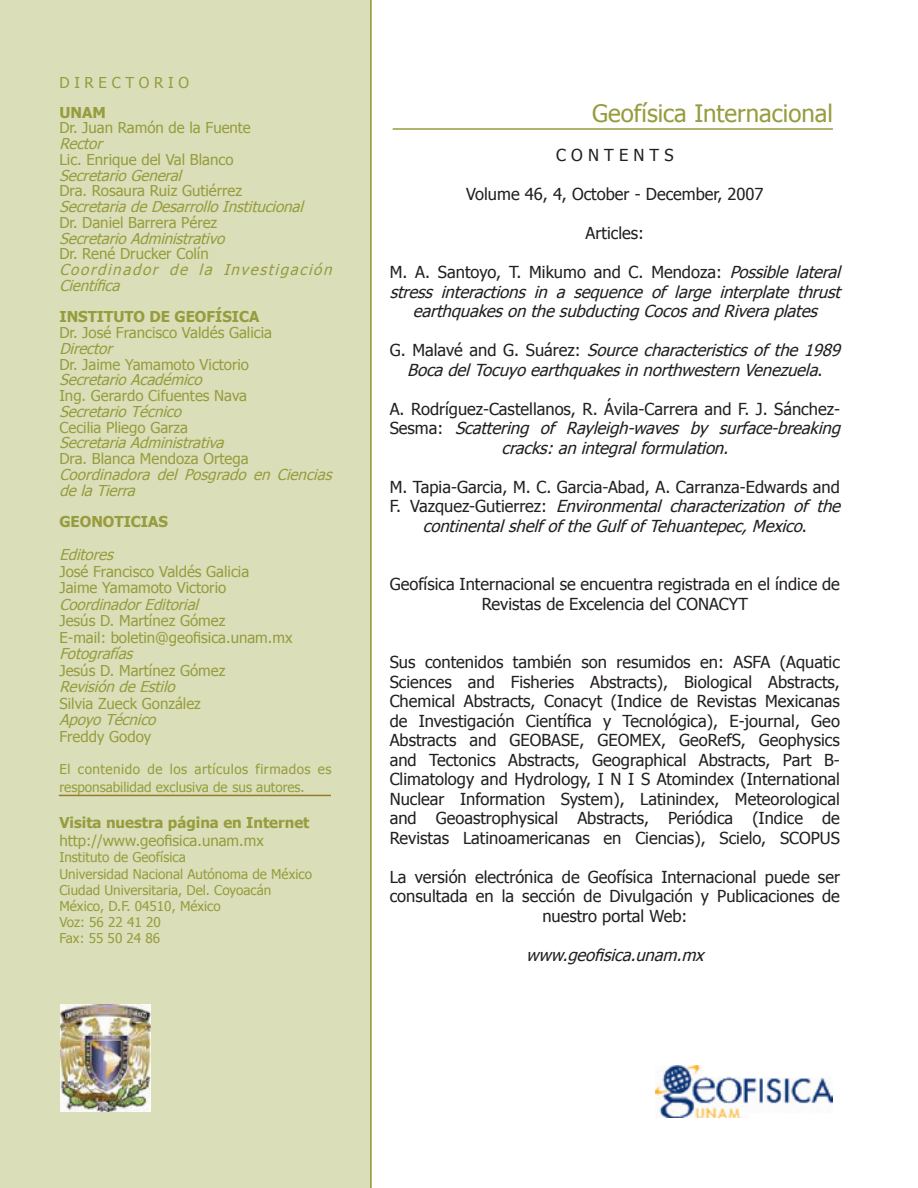
<style>
.page{position:relative;width:918px;height:1188px;background:#fff}
.page>*{position:absolute;margin:0;border:0;box-sizing:border-box;transform-origin:0 0}
.t1{font:24px "Tahoma";color:#979c3e}
.t2{font:16.5px/19.5px "Tahoma";color:#231f20;text-align:center}
.t3{font:italic 16.5px/19.5px "Tahoma";color:#231f20;text-align:center}
.cuerpo_de_texto{font:15px "Tahoma";color:#979c3e}
.cuerpo_de_texto-2{font:italic 15px/15.8px "Tahoma";color:#979c3e}
.cuerpo_de_texto-3{font:700 15px "Tahoma";color:#979c3e}
.cuerpo_de_texto-4{font:13.5px/18px "Tahoma";color:#979c3e}
.s1{font-style:normal}
</style>
<div class="page">
<div style="left:0;top:0;width:371px;height:1188px;background:#dadfb9"></div>
<hr style="left:59px;top:795px;width:272px;height:1px;background:#967c25">
<hr style="left:393px;top:128px;width:440px;height:2px;background:#979c3e">
<img style="left:655px;top:1066px;width:178px;height:51px">
<img style="left:60px;top:1005px;width:90px;height:106px">
<hr style="left:370px;top:0;width:2px;height:1188px;background:#979c3e">
<p class="cuerpo_de_texto" style="left:59px;top:73px;width:131px">D I R E C T O R I O</p>
<p class="cuerpo_de_texto-3" style="left:59px;top:103px;width:48px">UNAM</p>
<p class="cuerpo_de_texto" style="left:59px;top:118px;width:193px">Dr. Juan Ramón de la Fuente</p>
<p class="cuerpo_de_texto-2" style="left:59px;top:135px;width:49px">Rector</p>
<p class="cuerpo_de_texto" style="left:59px;top:150px;width:176px">Lic. Enrique del Val Blanco</p>
<p class="cuerpo_de_texto-2" style="left:59px;top:167px;width:128px">SecretarioGeneral</p>
<p class="cuerpo_de_texto" style="left:59px;top:181px;width:184px">Dra. Rosaura Ruiz Gutiérrez</p>
<p class="cuerpo_de_texto-2" style="left:59px;top:198px;width:250px">SecretariadeDesarrolloInstitucional</p>
<p class="cuerpo_de_texto" style="left:59px;top:213px;width:159px">Dr. Daniel Barrera Pérez</p>
<p class="cuerpo_de_texto-2" style="left:59px;top:230px;width:171px">SecretarioAdministrativo</p>
<p class="cuerpo_de_texto" style="left:59px;top:244px;width:151px">Dr. René Drucker Colín</p>
<p class="cuerpo_de_texto-2" style="left:59px;top:261px;width:278px">Coordinador de la Investigación<br>Científica</p>
<p class="cuerpo_de_texto-3" style="left:59px;top:307px;width:202px">INSTITUTO DE GEOFÍSICA</p>
<p class="cuerpo_de_texto" style="left:59px;top:323px;width:214px">Dr. José Francisco Valdés Galicia</p>
<p class="cuerpo_de_texto-2" style="left:59px;top:340px;width:59px">Director</p>
<p class="cuerpo_de_texto" style="left:59px;top:355px;width:191px">Dr. Jaime Yamamoto Victorio</p>
<p class="cuerpo_de_texto-2" style="left:59px;top:371px;width:148px">SecretarioAcadémico</p>
<p class="cuerpo_de_texto" style="left:59px;top:386px;width:189px">Ing. Gerardo Cifuentes Nava</p>
<p class="cuerpo_de_texto-2" style="left:59px;top:403px;width:128px">SecretarioTécnico</p>
<p class="cuerpo_de_texto" style="left:59px;top:418px;width:130px">Cecilia Pliego Garza</p>
<p class="cuerpo_de_texto-2" style="left:59px;top:434px;width:170px">SecretariaAdministrativa</p>
<p class="cuerpo_de_texto" style="left:59px;top:449px;width:191px">Dra. Blanca Mendoza Ortega</p>
<p class="cuerpo_de_texto-2" style="left:59px;top:466px;width:278px">Coordinadora del Posgrado en Ciencias delaTierra</p>
<p class="cuerpo_de_texto-3" style="left:59px;top:512px;width:110px">GEONOTICIAS</p>
<p class="cuerpo_de_texto-2" style="left:59px;top:546px;width:60px">Editores</p>
<p class="cuerpo_de_texto" style="left:59px;top:562px;width:191px">José Francisco Valdés Galicia</p>
<p class="cuerpo_de_texto" style="left:59px;top:578px;width:168px">Jaime Yamamoto Victorio</p>
<p class="cuerpo_de_texto-2" style="left:59px;top:596px;width:145px">CoordinadorEditorial</p>
<p class="cuerpo_de_texto" style="left:59px;top:611px;width:167px">Jesús D. Martínez Gómez</p>
<p class="cuerpo_de_texto" style="left:59px;top:628px;width:235px">E-mail: boletin@geofisica.unam.mx</p>
<p class="cuerpo_de_texto-2" style="left:59px;top:645px;width:79px">Fotografías</p>
<p class="cuerpo_de_texto" style="left:59px;top:661px;width:167px">Jesús D. Martínez Gómez</p>
<p class="cuerpo_de_texto-2" style="left:59px;top:678px;width:122px">RevisióndeEstilo</p>
<p class="cuerpo_de_texto" style="left:59px;top:694px;width:143px">Silvia Zueck González</p>
<p class="cuerpo_de_texto-2" style="left:59px;top:711px;width:102px">ApoyoTécnico</p>
<p class="cuerpo_de_texto" style="left:59px;top:727px;width:93px">Freddy Godoy</p>
<p class="cuerpo_de_texto-4" style="left:59px;top:760px;width:274px">El contenido de los artículos firmados es responsabilidad exclusiva de sus autores.</p>
<p class="cuerpo_de_texto-3" style="left:59px;top:813px;width:252px">Visita nuestra página en Internet</p>
<p class="cuerpo_de_texto" style="left:59px;top:831px;width:206px">http://www.geofisica.unam.mx</p>
<p class="cuerpo_de_texto-4" style="left:59px;top:848px;width:128px">Instituto de Geofísica</p>
<p class="cuerpo_de_texto-4" style="left:59px;top:864px;width:254px">Universidad Nacional Autónoma de México</p>
<p class="cuerpo_de_texto-4" style="left:59px;top:881px;width:213px">Ciudad Universitaria, Del. Coyoacán</p>
<p class="cuerpo_de_texto-4" style="left:59px;top:897px;width:163px">México, D.F. 04510, México</p>
<p class="cuerpo_de_texto-4" style="left:59px;top:913px;width:103px">Voz: 56 22 41 20</p>
<p class="cuerpo_de_texto-4" style="left:59px;top:929px;width:102px">Fax: 55 50 24 86</p>
<p class="t1" style="left:592px;top:98px;width:242px">Geofísica Internacional</p>
<p class="t2" style="left:556px;top:145px;width:119px">C O N T E N T S</p>
<p class="t2" style="left:466px;top:184px;width:299px">Volume 46, 4, October - December, 2007</p>
<p class="t2" style="left:586px;top:223px;width:60px">Articles:</p>
<p class="t3" style="left:390px;top:262px;width:457px"><span class="s1">M. A. Santoyo, T. Mikumo and C. Mendoza:</span> Possible lateral stress interactions in a sequence of large interplate thrust earthquakesonthesubductingCocosandRiveraplates</p>
<p class="t3" style="left:390px;top:340px;width:457px"><span class="s1">G . M a l a v é a n d G . S u á r e z :</span> Source characteristics of the 1989<br>BocadelTocuyoearthquakesinnorthwesternVenezuela<span class="s1">.</span></p>
<p class="t3" style="left:390px;top:398px;width:457px"><span class="s1">A. Rodríguez-Castellanos, R. Ávila-Carrera and F. J. Sánchez-<br>S e s m a :</span> Scattering of Rayleigh-waves by surface-breaking cracks:anintegralformulation.</p>
<p class="t3" style="left:390px;top:476px;width:457px"><span class="s1">M. Tapia-Garcia, M. C. Garcia-Abad, A. Carranza-Edwards and<br>F. V a z q u e z - G u t i e r r e z :</span> Environmental characterization of the continentalshelfoftheGulfofTehuantepec,Mexico<span class="s1">.</span></p>
<p class="t2" style="left:390px;top:574px;width:452px">Geofísica Internacional se encuentra registrada en el índice de<br>Revistas de Excelencia del CONACYT</p>
<p class="t2" style="left:390px;top:652px;width:452px;text-align:justify">Sus contenidos también son resumidos en: ASFA (Aquatic Sciences and Fisheries Abstracts), Biological Abstracts, Chemical Abstracts, Conacyt (Indice de Revistas Mexicanas de Investigación Científica y Tecnológica), E-journal, Geo Abstracts and GEOBASE, GEOMEX, GeoRefS, Geophysics and Tectonics Abstracts, Geographical Abstracts, Part B-Climatology and Hydrology, I N I S Atomindex (International Nuclear Information System), Latinindex, Meteorological and Geoastrophysical Abstracts, Periódica (Indice de Revistas Latinoamericanas en Ciencias), Scielo, SCOPUS</p>
<p class="t2" style="left:390px;top:866px;width:452px">La versión electrónica de Geofísica Internacional puede ser consultada en la sección de Divulgación y Publicaciones de nuestro portal Web:</p>
<p class="t3" style="left:526px;top:944px;width:184px">www.geofisica.unam.mx</p>
</div>
